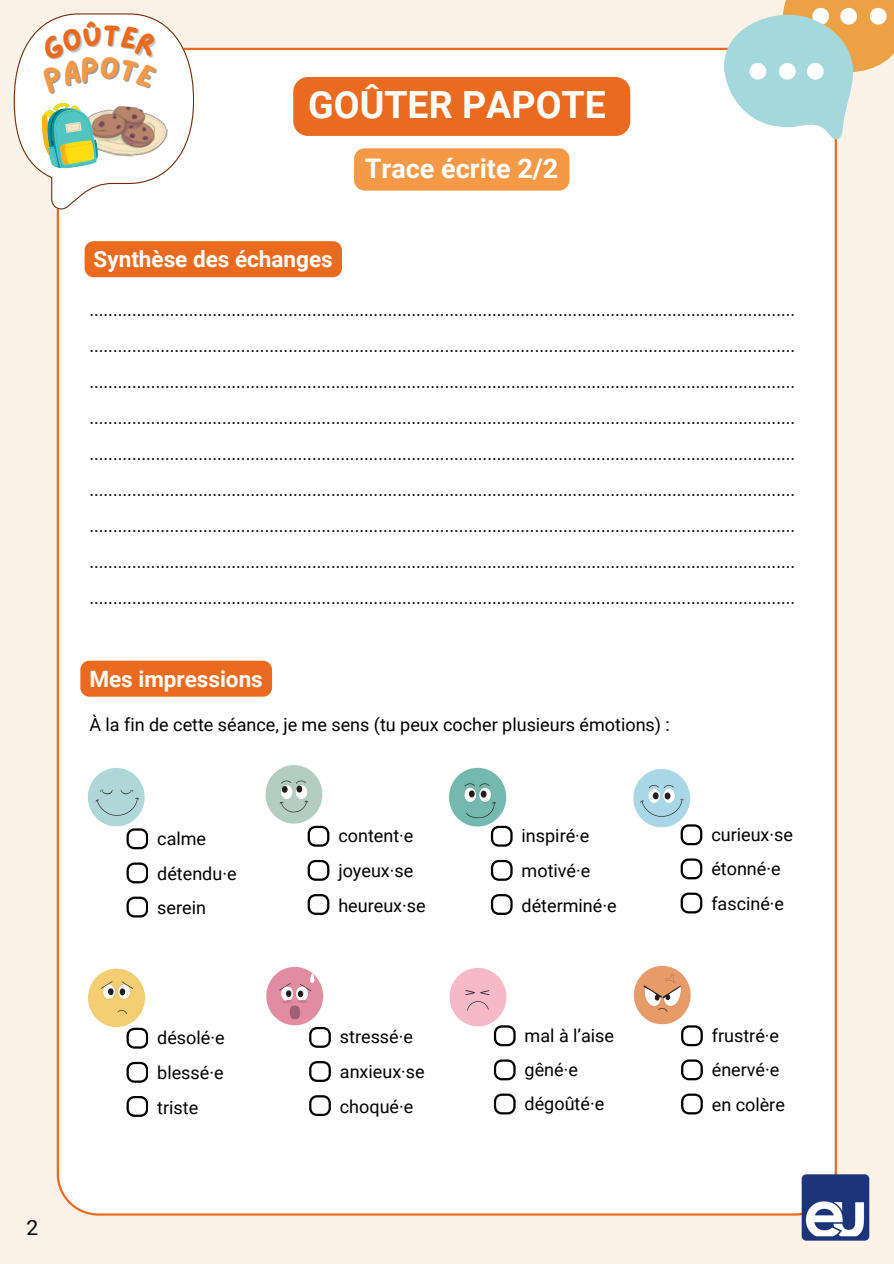
<style>
.page{position:relative;width:894px;height:1264px;background:#fff}
.page>*{position:absolute;margin:0;border:0;box-sizing:border-box;transform-origin:0 0}
.t1{font:700 37.5px "Roboto";color:#feffff}
.t2{font:700 27px "Roboto";color:#feffff}
.t3{font:700 22.5px "Roboto";color:#feffff}
.t4{font:21px "Roboto";color:#000}
.t5{font:18px/36px "Roboto";color:#000}
</style>
<div class="page">
<div style="left:0;top:0;width:893px;height:1263px;background:#fdf2e8"></div>
<div style="left:57px;top:48px;width:779px;height:1167px;background:#fff"></div>
<img style="left:800px;top:1174px;width:70px;height:66px">
<svg style="left:716px;top:0;width:177px;height:141px"></svg>
<div style="left:293px;top:77px;width:337px;height:59px;background:#ea6b20;border-radius:15px"></div>
<div style="left:354px;top:148px;width:215px;height:43px;background:#f69946"></div>
<div style="left:85px;top:241px;width:257px;height:36px;background:#ea6b20;border-radius:9px"></div>
<div style="left:80px;top:660px;width:192px;height:36px;background:#ea6b20;border-radius:9px"></div>
<img style="left:447px;top:767px;width:60px;height:61px">
<svg style="left:490px;top:825px;width:22px;height:21px"></svg>
<svg style="left:490px;top:860px;width:22px;height:20px"></svg>
<svg style="left:490px;top:894px;width:22px;height:20px"></svg>
<img style="left:631px;top:766px;width:62px;height:64px">
<svg style="left:126px;top:828px;width:22px;height:21px"></svg>
<svg style="left:126px;top:862px;width:22px;height:21px"></svg>
<svg style="left:126px;top:896px;width:22px;height:21px"></svg>
<img style="left:85px;top:764px;width:62px;height:64px">
<svg style="left:307px;top:825px;width:22px;height:21px"></svg>
<svg style="left:307px;top:860px;width:22px;height:20px"></svg>
<svg style="left:307px;top:894px;width:22px;height:20px"></svg>
<img style="left:264px;top:764px;width:59px;height:61px">
<svg style="left:126px;top:1027px;width:22px;height:21px"></svg>
<svg style="left:126px;top:1061px;width:22px;height:21px"></svg>
<svg style="left:126px;top:1095px;width:22px;height:21px"></svg>
<img style="left:86px;top:966px;width:60px;height:61px">
<svg style="left:309px;top:1026px;width:21px;height:21px"></svg>
<svg style="left:309px;top:1061px;width:21px;height:20px"></svg>
<svg style="left:309px;top:1095px;width:21px;height:21px"></svg>
<img style="left:265px;top:965px;width:60px;height:61px">
<svg style="left:680px;top:824px;width:21px;height:21px"></svg>
<svg style="left:680px;top:858px;width:21px;height:21px"></svg>
<svg style="left:680px;top:892px;width:21px;height:21px"></svg>
<img style="left:632px;top:965px;width:60px;height:61px">
<svg style="left:681px;top:1025px;width:21px;height:21px"></svg>
<svg style="left:681px;top:1059px;width:21px;height:21px"></svg>
<svg style="left:681px;top:1093px;width:21px;height:21px"></svg>
<img style="left:447px;top:966px;width:60px;height:61px">
<svg style="left:493px;top:1025px;width:22px;height:21px"></svg>
<svg style="left:493px;top:1059px;width:22px;height:21px"></svg>
<svg style="left:493px;top:1093px;width:22px;height:21px"></svg>
<svg style="left:14px;top:13px;width:180px;height:197px;background:#edece3"></svg>
<p class="t4" style="left:26px;top:1215px;width:13px">2</p>
<p class="t1" style="left:308px;top:83px;width:299px">GOÛTER PAPOTE</p>
<p class="t2" style="left:365px;top:153px;width:195px">Trace écrite 2/2</p>
<p class="t3" style="left:94px;top:246px;width:240px">Synthèse des échanges</p>
<p class="t5" style="left:89px;top:292px;width:707px;text-align:justify">..................................................................................................................................................... ..................................................................................................................................................... ..................................................................................................................................................... ..................................................................................................................................................... ..................................................................................................................................................... ..................................................................................................................................................... .....................................................................................................................................................</p>
<p class="t5" style="left:89px;top:544px;width:707px">..................................................................................................................................................... .....................................................................................................................................................</p>
<p class="t3" style="left:89px;top:665px;width:175px">Mes impressions</p>
<p class="t5" style="left:89px;top:706px;width:582px">À la fin de cette séance, je me sens (tu peux cocher plusieurs émotions) :</p>
<p class="t5" style="left:157px;top:820px;width:50px">calme</p>
<p class="t5" style="left:157px;top:855px;width:81px">détendu·e</p>
<p class="t5" style="left:157px;top:890px;width:50px">serein</p>
<p class="t5" style="left:338px;top:817px;width:76px">content·e</p>
<p class="t5" style="left:338px;top:852px;width:76px">joyeux·se</p>
<p class="t5" style="left:338px;top:887px;width:89px">heureux·se</p>
<p class="t5" style="left:521px;top:817px;width:69px">inspiré·e</p>
<p class="t5" style="left:521px;top:852px;width:70px">motivé·e</p>
<p class="t5" style="left:521px;top:887px;width:96px">déterminé·e</p>
<p class="t5" style="left:711px;top:816px;width:83px">curieux·se</p>
<p class="t5" style="left:711px;top:851px;width:71px">étonné·e</p>
<p class="t5" style="left:711px;top:886px;width:74px">fasciné·e</p>
<p class="t5" style="left:157px;top:1019px;width:69px">désolé·e</p>
<p class="t5" style="left:157px;top:1054px;width:68px">blessé·e</p>
<p class="t5" style="left:157px;top:1089px;width:42px">triste</p>
<p class="t5" style="left:340px;top:1018px;width:75px">stressé·e</p>
<p class="t5" style="left:340px;top:1053px;width:86px">anxieux·se</p>
<p class="t5" style="left:340px;top:1088px;width:75px">choqué·e</p>
<p class="t5" style="left:524px;top:1017px;width:91px;line-height:35px">mal à l’aise gêné·e</p>
<p class="t5" style="left:524px;top:1085px;width:81px">dégoûté·e</p>
<p class="t5" style="left:711px;top:1017px;width:75px;line-height:34.8px">frustré·e énervé·e en colère</p>
</div>
